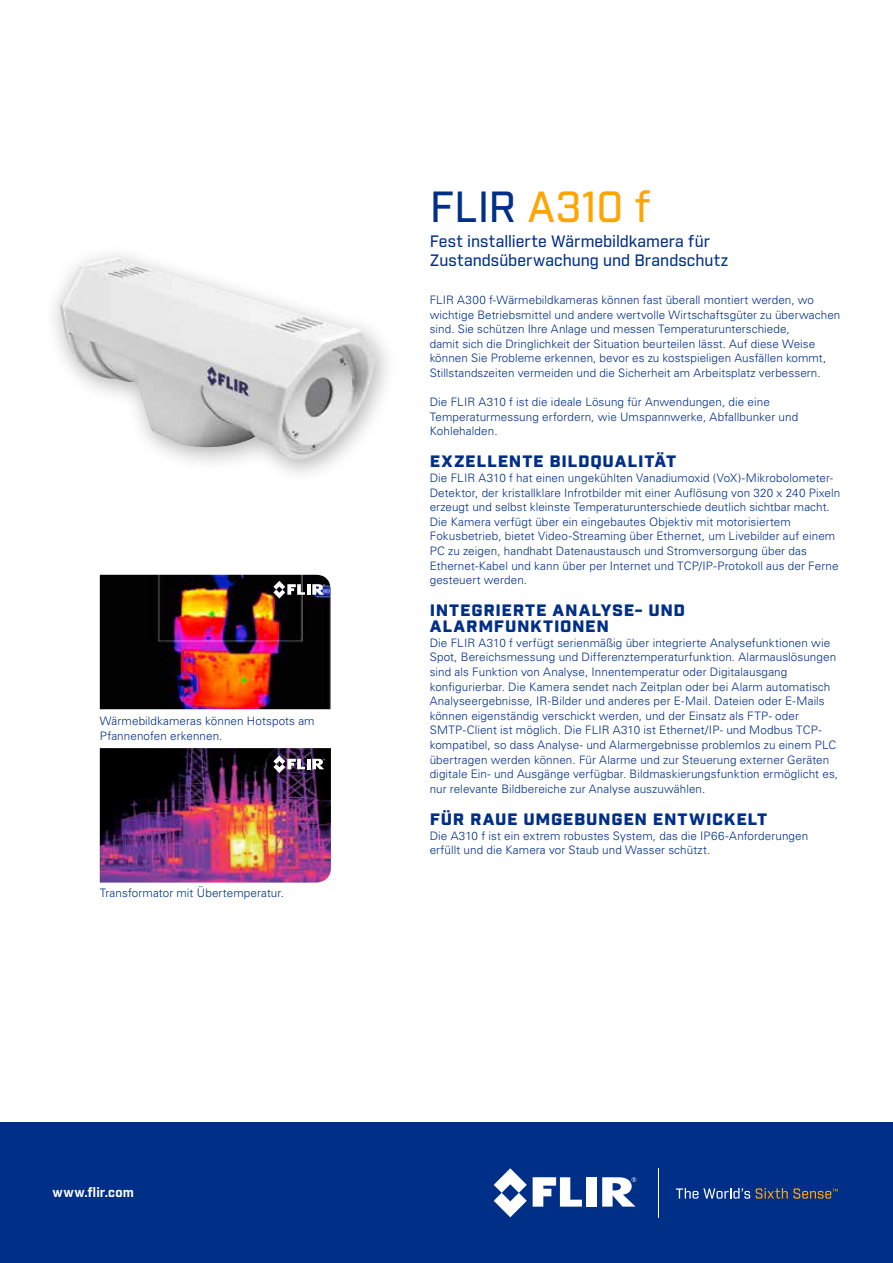
<style>
.page{position:relative;width:893px;height:1263px;background:#fff}
.page>*{position:absolute;margin:0;border:0;box-sizing:border-box;transform-origin:0 0}
.t1{font:500 42.3px "Industry";letter-spacing:.005em;color:#ffa400}
.t2{font:900 16.05px/16px "Industry";letter-spacing:.04em;color:#002f87;scale:1.1 1}
.t3{font:500 16.05px/19.2px "Industry";color:#002f87}
.t4{font:700 13.2px "Industry";letter-spacing:.015em;color:#fff}
.t5{font:300 11.7px/14.5px "Univers LT Std";letter-spacing:.01em;color:#002f87}
.s1{color:#002f87}
</style>
<div class="page">
<div style="left:43px;top:243px;width:355px;height:242px;background:#000;opacity:.3"></div>
<img style="left:60px;top:257px;width:317px;height:202px">
<img style="left:100px;top:575px;width:231px;height:134px">
<img style="left:100px;top:748px;width:231px;height:134px">
<svg style="left:273px;top:581px;width:52px;height:17px"></svg>
<svg style="left:273px;top:755px;width:52px;height:18px"></svg>
<div style="left:0;top:1123px;width:893px;height:140px;background:#002f87"></div>
<svg style="left:533px;top:1177px;width:49px;height:30px"></svg>
<div style="left:587px;top:1177px;width:10px;height:29px;background:#fff"></div>
<svg style="left:494px;top:1168px;width:33px;height:49px"></svg>
<svg style="left:602px;top:1177px;width:34px;height:29px"></svg>
<svg style="left:676px;top:1188px;width:74px;height:10px"></svg>
<svg style="left:756px;top:1188px;width:82px;height:10px"></svg>
<hr style="left:658px;top:1168px;width:1px;height:49px;background:#fff">
<p class="t5" style="left:100px;top:714px;width:216px">Wärmebildkameras können Hotspots am<br>Pfannenofen erkennen.</p>
<p class="t5" style="left:100px;top:886px;width:186px">Transformator mit Übertemperatur.</p>
<p class="t4" style="left:53px;top:1184px;width:83px">www.flir.com</p>
<h1 class="t1" style="left:430px;top:181px;width:223px"><span class="s1">FLIR</span> A310 f</h1>
<h2 class="t3" style="left:430px;top:232px;width:300px">Fest installierte Wärmebildkamera für<br>Zustandsüberwachung und Brandschutz</h2>
<p class="t5" style="left:430px;top:293px;width:412px">FLIR A300 f-Wärmebildkameras können fast überall montiert werden, wo wichtige Betriebsmittel und andere wertvolle Wirtschaftsgüter zu überwachen sind. Sie schützen Ihre Anlage und messen Temperaturunterschiede,<br>damit sich die Dringlichkeit der Situation beurteilen lässt. Auf diese Weise können Sie Probleme erkennen, bevor es zu kostspieligen Ausfällen kommt, Stillstandszeiten vermeiden und die Sicherheit am Arbeitsplatz verbessern.</p>
<p class="t5" style="left:430px;top:395px;width:370px">Die FLIR A310 f ist die ideale Lösung für Anwendungen, die eine<br>Temperaturmessung erfordern, wie Umspannwerke, Abfallbunker und<br>Kohlehalden.</p>
<h2 class="t2" style="left:430px;top:455px;width:225px">EXZELLENTE BILDQUALITÄT</h2>
<p class="t5" style="left:430px;top:471px;width:412px">Die FLIR A310 f hat einen ungekühlten Vanadiumoxid (VoX)-Mikrobolometer-Detektor, der kristallklare Infrotbilder mit einer Auflösung von 320 x 240 Pixeln erzeugt und selbst kleinste Temperaturunterschiede deutlich sichtbar macht.<br>Die Kamera verfügt über ein eingebautes Objektiv mit motorisiertem Fokusbetrieb, bietet Video-Streaming über Ethernet, um Livebilder auf einem PC zu zeigen, handhabt Datenaustausch und Stromversorgung über das Ethernet-Kabel und kann über per Internet und TCP/IP-Protokoll aus der Ferne gesteuert werden.</p>
<h2 class="t2" style="left:430px;top:603px;width:234px">INTEGRIERTE ANALYSE- UND<br>ALARMFUNKTIONEN</h2>
<p class="t5" style="left:430px;top:635px;width:410px">Die FLIR A310 f verfügt serienmäßig über integrierte Analysefunktionen wie Spot, Bereichsmessung und Differenztemperaturfunktion. Alarmauslösungen sind als Funktion von Analyse, Innentemperatur oder Digitalausgang konfigurierbar. Die Kamera sendet nach Zeitplan oder bei Alarm automatisch Analyseergebnisse, IR-Bilder und anderes per E-Mail. Dateien oder E-Mails können eigenständig verschickt werden, und der Einsatz als FTP- oder SMTP-Client ist möglich. Die FLIR A310 ist Ethernet/IP- und Modbus TCP&shy;kompatibel, so dass Analyse- und Alarmergebnisse problemlos zu einem PLC übertragen werden können. Für Alarme und zur Steuerung externer Geräten digitale Ein- und Ausgänge verfügbar. Bildmaskierungsfunktion ermöglicht es, nur relevante Bildbereiche zur Analyse auszuwählen.</p>
<h2 class="t2" style="left:430px;top:812px;width:308px">FÜR RAUE UMGEBUNGEN ENTWICKELT</h2>
<p class="t5" style="left:430px;top:828px;width:380px">Die A310 f ist ein extrem robustes System, das die IP66-Anforderungen erfüllt und die Kamera vor Staub und Wasser schützt.</p>
</div>
